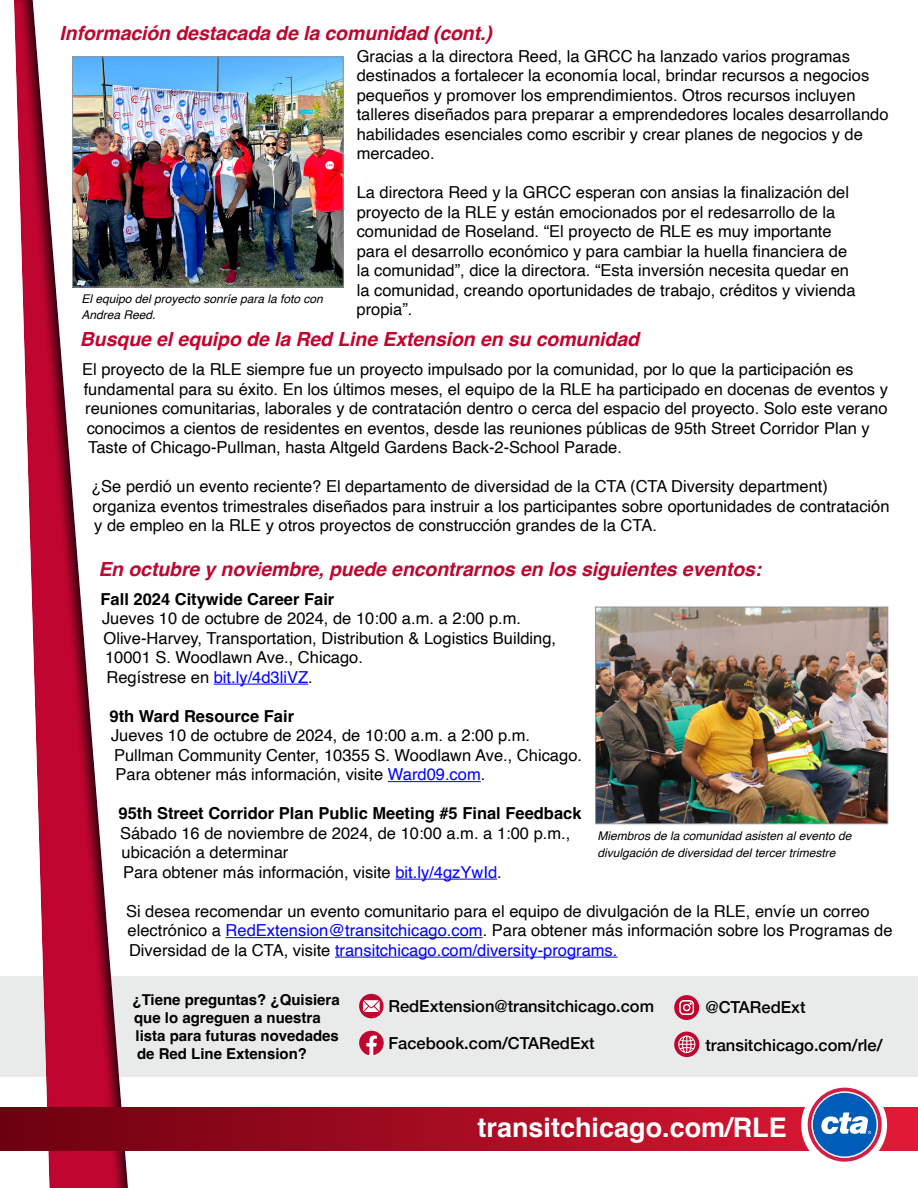
<style>
.page{position:relative;width:918px;height:1188px;background:#fff}
.page>*{position:absolute;margin:0;border:0;box-sizing:border-box;transform-origin:0 0}
.t1{font:700 27px "Helvetica";color:#fff}
.t2{font:italic 700 19.5px "Helvetica";letter-spacing:-.005em;color:#c00630}
.t3{font:16.5px/19.5px "Helvetica";color:#000}
.t4{font:700 16.5px "Helvetica";color:#000}
.t5{font:500 16.5px "Helvetica Neue";color:#000}
.t6{font:700 15px/18px "Helvetica";color:#000}
.t7{font:italic 12px/16.5px "Helvetica";color:#000}
.s1{color:#00f}
</style>
<div class="page">
<div style="left:0;top:976px;width:918px;height:101px;background:#e9eaea"></div>
<div style="left:1px;top:0;width:142px;height:1188px;background:#000;opacity:.75"></div>
<div style="left:0;top:1107px;width:918px;height:44px;background:linear-gradient(to right,#6c000e,#e21936)"></div>
<hr style="left:214px;top:684px;width:94px;height:1px;background:#00f">
<hr style="left:388px;top:781px;width:93px;height:1px;background:#00f">
<hr style="left:395px;top:879px;width:102px;height:1px;background:#00f">
<hr style="left:226px;top:937px;width:257px;height:1px;background:#00f">
<hr style="left:335px;top:957px;width:282px;height:1px;background:#00f">
<div style="left:801px;top:1082px;width:86px;height:87px;background:#fff;border-radius:50%"></div>
<svg style="left:808px;top:1088px;width:74px;height:74px"></svg>
<div style="left:674px;top:1032px;width:25px;height:25px;background:#c00630;border-radius:50%"></div>
<svg style="left:678px;top:1036px;width:17px;height:17px"></svg>
<svg style="left:359px;top:1030px;width:25px;height:25px"></svg>
<svg style="left:674px;top:995px;width:25px;height:25px"></svg>
<div style="left:359px;top:994px;width:25px;height:24px;background:#c00630;border-radius:50%"></div>
<svg style="left:363px;top:1000px;width:17px;height:12px"></svg>
<img style="left:597px;top:609px;width:289px;height:213px">
<div style="left:595px;top:607px;width:293px;height:217px;border:1px solid #939598"></div>
<img style="left:74px;top:59px;width:267px;height:226px">
<div style="left:72px;top:57px;width:271px;height:230px;border:1px solid #939598"></div>
<p class="t2" style="left:60px;top:21px;width:434px">Información destacada de la comunidad (cont.)</p>
<p class="t7" style="left:81px;top:291px;width:243px">El equipo del proyecto sonríe para la foto con<br>Andrea Reed.</p>
<p class="t3" style="left:357px;top:47px;width:533px">Gracias a la directora Reed, la GRCC ha lanzado varios programas destinados a fortalecer la economía local, brindar recursos a negocios pequeños y promover los emprendimientos. Otros recursos incluyen talleres diseñados para preparar a emprendedores locales desarrollando habilidades esenciales como escribir y crear planes de negocios y de mercadeo.</p>
<p class="t3" style="left:357px;top:183px;width:500px">La directora Reed y la GRCC esperan con ansias la finalización del proyecto de la RLE y están emocionados por el redesarrollo de la comunidad de Roseland. “El proyecto de RLE es muy importante para el desarrollo económico y para cambiar la huella financiera de la comunidad”, dice la directora. “Esta inversión necesita quedar en la comunidad, creando oportunidades de trabajo, créditos y vivienda propia”.</p>
<p class="t2" style="left:80px;top:328px;width:561px">Busque el equipo de la Red Line Extension en su comunidad</p>
<p class="t3" style="left:82px;top:360px;width:807px">El proyecto de la RLE siempre fue un proyecto impulsado por la comunidad, por lo que la participación es fundamental para su éxito. En los últimos meses, el equipo de la RLE ha participado en docenas de eventos y reuniones comunitarias, laborales y de contratación dentro o cerca del espacio del proyecto. Solo este verano conocimos a cientos de residentes en eventos, desde las reuniones públicas de 95th Street Corridor Plan y Taste of Chicago-Pullman, hasta Altgeld Gardens Back-2-School Parade.</p>
<p class="t3" style="left:91px;top:477px;width:800px">¿Se perdió un evento reciente? El departamento de diversidad de la CTA (CTA Diversity department) organiza eventos trimestrales diseñados para instruir a los participantes sobre oportunidades de contratación y de empleo en la RLE y otros proyectos de construcción grandes de la CTA.</p>
<p class="t2" style="left:98px;top:557px;width:665px">En octubre y noviembre, puede encontrarnos en los siguientes eventos:</p>
<p class="t4" style="left:100px;top:589px;width:235px">Fall 2024 Citywide Career Fair</p>
<p class="t3" style="left:102px;top:609px;width:456px">Jueves 10 de octubre de 2024, de 10:00 a.m. a 2:00 p.m.<br>Olive-Harvey, Transportation, Distribution &amp; Logistics Building, 10001 S. Woodlawn Ave., Chicago.<br>Regístrese en <span class="s1">bit.ly/4d3liVZ</span>.</p>
<p class="t4" style="left:110px;top:706px;width:186px">9th Ward Resource Fair</p>
<p class="t3" style="left:111px;top:726px;width:473px">Jueves 10 de octubre de 2024, de 10:00 a.m. a 2:00 p.m.<br>Pullman Community Center, 10355 S. Woodlawn Ave., Chicago.<br>Para obtener más información, visite <span class="s1">Ward09.com</span>.</p>
<p class="t4" style="left:119px;top:804px;width:465px">95th Street Corridor Plan Public Meeting #5 Final Feedback</p>
<p class="t3" style="left:120px;top:824px;width:452px">Sábado 16 de noviembre de 2024, de 10:00 a.m. a 1:00 p.m., ubicación a determinar<br>Para obtener más información, visite <span class="s1">bit.ly/4gzYwId</span>.</p>
<p class="t3" style="left:126px;top:902px;width:768px">Si desea recomendar un evento comunitario para el equipo de divulgación de la RLE, envíe un correo electrónico a <span class="s1">RedExtension@transitchicago.com</span>. Para obtener más información sobre los Programas de<br>Diversidad de la CTA, visite <span class="s1">transitchicago.com/diversity-programs.</span></p>
<p class="t7" style="left:597px;top:828px;width:256px">Miembros de la comunidad asisten al evento de divulgación de diversidad del tercer trimestre</p>
<p class="t6" style="left:133px;top:992px;width:209px">¿Tiene preguntas? ¿Quisiera que lo agreguen a nuestra lista para futuras novedades de Red Line Extension?</p>
<p class="t5" style="left:388px;top:993px;width:267px">RedExtension@transitchicago.com</p>
<p class="t5" style="left:706px;top:994px;width:102px">@CTARedExt</p>
<p class="t5" style="left:706px;top:1031px;width:178px">transitchicago.com/rle/</p>
<p class="t5" style="left:388px;top:1030px;width:208px">Facebook.com/CTARedExt</p>
<h1 class="t1" style="left:478px;top:1111px;width:311px">transitchicago.com/RLE</h1>
</div>
